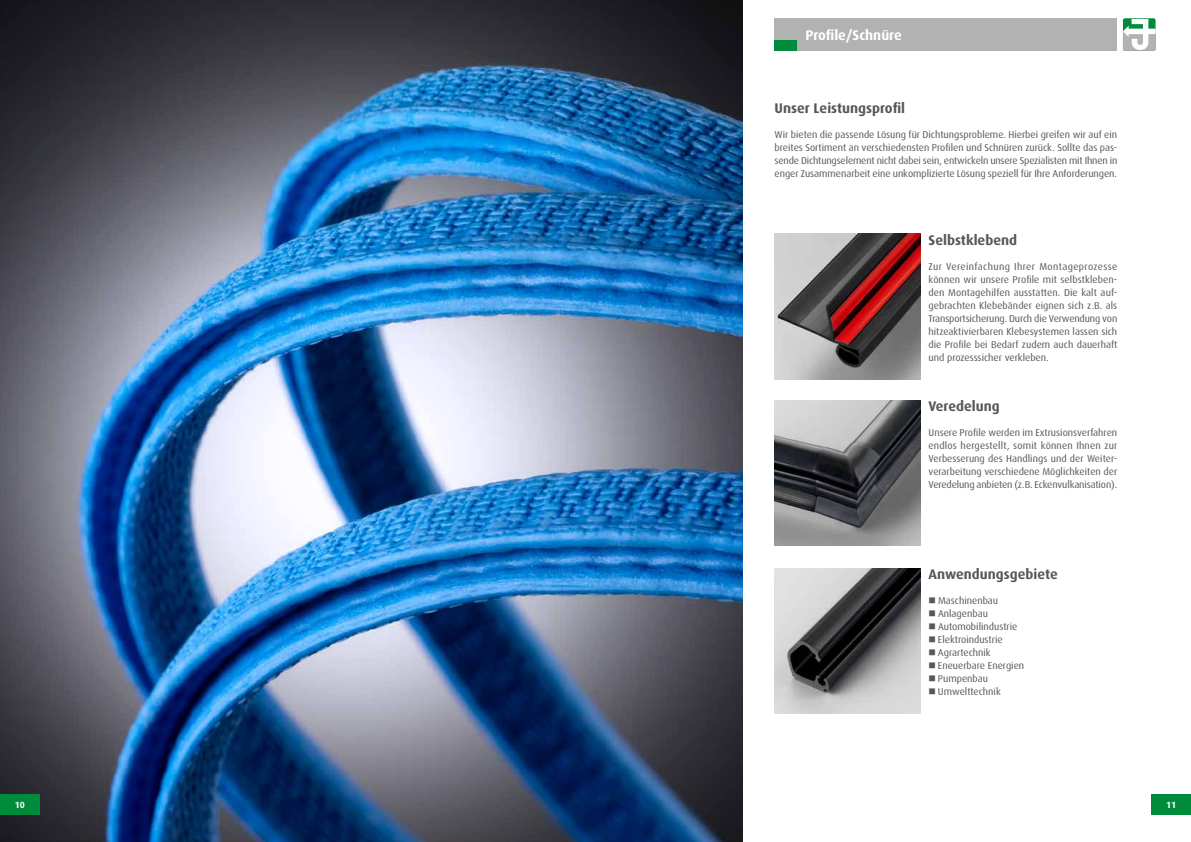
<style>
.page{position:relative;width:1191px;height:842px;background:#fff}
.page>*{position:absolute;margin:0;border:0;box-sizing:border-box;transform-origin:0 0}
.t1{font:700 14px "Dax Pro";color:#575756}
.t2{font:700 14px "Dax Pro";color:#fff}
.t3{font:10px/13px "Dax Pro";color:#575756;text-align:justify}
.t4{font:700 9px "Dax Pro";color:#fff}
</style>
<div class="page">
<img style="left:0;top:0;width:743px;height:842px">
<div style="left:774px;top:18px;width:343px;height:33px;background:#b3b2b2"></div>
<div style="left:774px;top:40px;width:23px;height:11px;background:#008a3c"></div>
<div style="left:1123px;top:18px;width:32px;height:33px;background:#51af7a;border-radius:2px"></div>
<svg style="left:1123px;top:19px;width:32px;height:32px"></svg>
<img style="left:774px;top:568px;width:146px;height:145px">
<img style="left:774px;top:234px;width:146px;height:145px">
<img style="left:774px;top:400px;width:146px;height:146px">
<div style="left:0;top:794px;width:40px;height:20px;background:#008a3c"></div>
<div style="left:1151px;top:794px;width:40px;height:20px;background:#008a3c"></div>
<h1 class="t2" style="left:805px;top:26px;width:98px">Profile/Schnüre</h1>
<h1 class="t1" style="left:774px;top:99px;width:132px">Unser Leistungsprofil</h1>
<p class="t3" style="left:774px;top:128px;width:344px">Wir bieten die passende Lösung für Dichtungsprobleme. Hierbei greifen wir auf ein breites Sortiment an verschiedensten Profilen und Schnüren zurück. Sollte das pas&shy;sende Dichtungselement nicht dabei sein, entwickeln unsere Spezialisten mit Ihnen in enger Zusammenarbeit eine unkomplizierte Lösung speziell für Ihre Anforderungen.</p>
<h1 class="t1" style="left:928px;top:231px;width:90px">Selbstklebend</h1>
<p class="t3" style="left:928px;top:259px;width:190px">Zur Vereinfachung Ihrer Montageprozesse können wir unsere Profile mit selbstkleben&shy;den Montagehilfen ausstatten. Die kalt auf&shy;gebrachten Klebebänder eignen sich z.B. als Transportsicherung. Durch die Verwendung von hitzeaktivierbaren Klebesystemen lassen sich die Profile bei Bedarf zudem auch dauerhaft und prozesssicher verkleben.</p>
<h1 class="t1" style="left:928px;top:397px;width:73px">Veredelung</h1>
<p class="t3" style="left:928px;top:426px;width:190px">Unsere Profile werden im Extrusionsverfahren endlos hergestellt, somit können Ihnen zur Verbesserung des Handlings und der Weiter&shy;verarbeitung verschiedene Möglichkeiten der Veredelung anbieten (z.B. Eckenvulkanisation).</p>
<h1 class="t1" style="left:928px;top:565px;width:131px">Anwendungsgebiete</h1>
<p class="t3" style="left:938px;top:594px;width:88px;text-align:left">Maschinenbau<br>Anlagenbau<br>Automobilindustrie<br>Elektroindustrie<br>Agrartechnik<br>Eneuerbare Energien<br>Pumpenbau<br>Umwelttechnik</p>
<p class="t4" style="left:15px;top:799px;width:12px">10</p>
<p class="t4" style="left:1166px;top:799px;width:12px">11</p>
</div>
